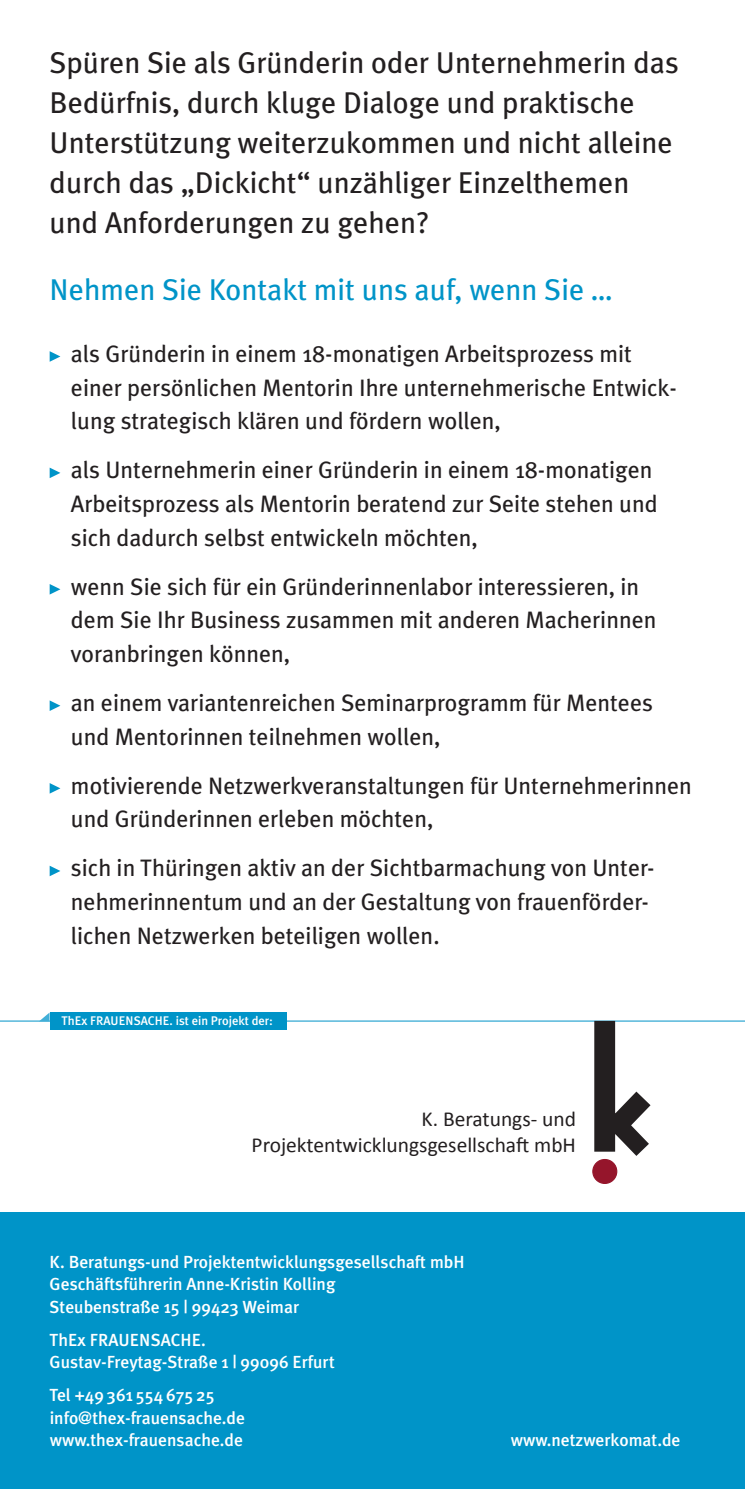
<style>
.page{position:relative;width:745px;height:1489px;background:#fff}
.page>*{position:absolute;margin:0;border:0;box-sizing:border-box;transform-origin:0 0}
.t1{font:30px/40px "Meta Plus";color:#231f20}
.t2{font:30px "Meta Plus";color:#0094c8}
.t3{font:23.75px/33.8px "Meta Plus";color:#231f20}
.t4{font:21.5px/25.8px "Calibri";color:#231f20;text-align:right}
.t5{font:500 17.5px/22.5px "Meta Plus";color:#fff}
.t6{font:500 12.5px "Meta Plus";color:#fff}
</style>
<div class="page">
<div style="left:0;top:1212px;width:744px;height:276px;background:#0094c8"></div>
<hr style="left:0;top:1020px;width:744px;height:1px;background:#0094c8">
<svg style="left:50px;top:351px;width:10px;height:11px"></svg>
<svg style="left:50px;top:467px;width:10px;height:11px"></svg>
<svg style="left:50px;top:584px;width:10px;height:10px"></svg>
<svg style="left:50px;top:700px;width:10px;height:11px"></svg>
<svg style="left:50px;top:783px;width:10px;height:10px"></svg>
<svg style="left:50px;top:866px;width:10px;height:10px"></svg>
<div style="left:50px;top:1012px;width:236px;height:18px;background:#0094c8"></div>
<svg style="left:39px;top:1012px;width:11px;height:9px"></svg>
<svg style="left:593px;top:1020px;width:58px;height:136px"></svg>
<div style="left:592px;top:1159px;width:24px;height:24px;background:#95152b;border-radius:50%"></div>
<div style="left:592px;top:1158px;width:25px;height:25px;border:1px solid #95152b;border-radius:50%"></div>
<p class="t1" style="left:50px;top:43px;width:630px">Spüren Sie als Gründerin oder Unternehmerin das Bedürfnis, durch kluge Dialoge und praktische Unterstützung weiterzukommen und nicht alleine durch das „Dickicht“ unzähliger Einzelthemen und Anforderungen zu gehen?</p>
<p class="t2" style="left:50px;top:272px;width:563px">Nehmen Sie Kontakt mit uns auf, wenn Sie …</p>
<p class="t3" style="left:71px;top:336px;width:607px">als Gründerin in einem 18-monatigen Arbeitsprozess mit einer persönlichen Mentorin Ihre unternehmerische Entwick&shy;lung strategisch klären und fördern wollen,</p>
<p class="t3" style="left:71px;top:453px;width:588px">als Unternehmerin einer Gründerin in einem 18-monatigen<br>Arbeitsprozess als Mentorin beratend zur Seite stehen und sich dadurch selbst entwickeln möchten,</p>
<p class="t3" style="left:71px;top:569px;width:586px">wenn Sie sich für ein Gründerinnenlabor interessieren, in dem Sie Ihr Business zusammen mit anderen Macherinnen voranbringen können,</p>
<p class="t3" style="left:71px;top:685px;width:583px">an einem variantenreichen Seminarprogramm für Mentees und Mentorinnen teilnehmen wollen,</p>
<p class="t3" style="left:71px;top:768px;width:622px">motivierende Netzwerkveranstaltungen für Unternehmerinnen und Gründerinnen erleben möchten,</p>
<p class="t3" style="left:71px;top:850px;width:582px">sich in Thüringen aktiv an der Sichtbarmachung von Unter&shy;nehmerinnentum und an der Gestaltung von frauenförder&shy;lichen Netzwerken beteiligen wollen.</p>
<p class="t6" style="left:61px;top:1013px;width:213px">ThEx FRAUENSACHE. ist ein Projekt der:</p>
<p class="t4" style="left:251px;top:1106px;width:326px">K. Beratungs- und<br>Projektentwicklungsgesellschaft mbH</p>
<p class="t5" style="left:50px;top:1249px;width:416px">K. Beratungs-und Projektentwicklungsgesellschaft mbH<br>Geschäftsführerin Anne-Kristin Kolling<br>Steubenstraße 15 | 99423 Weimar</p>
<p class="t5" style="left:50px;top:1328px;width:286px">ThEx FRAUENSACHE.<br>Gustav-Freytag-Straße 1 | 99096 Erfurt</p>
<p class="t5" style="left:50px;top:1383px;width:197px">Tel +49 361 554 675 25 info@thex-frauensache.de www.thex-frauensache.de</p>
<p class="t5" style="left:510px;top:1428px;width:171px">www.netzwerkomat.de</p>
</div>
